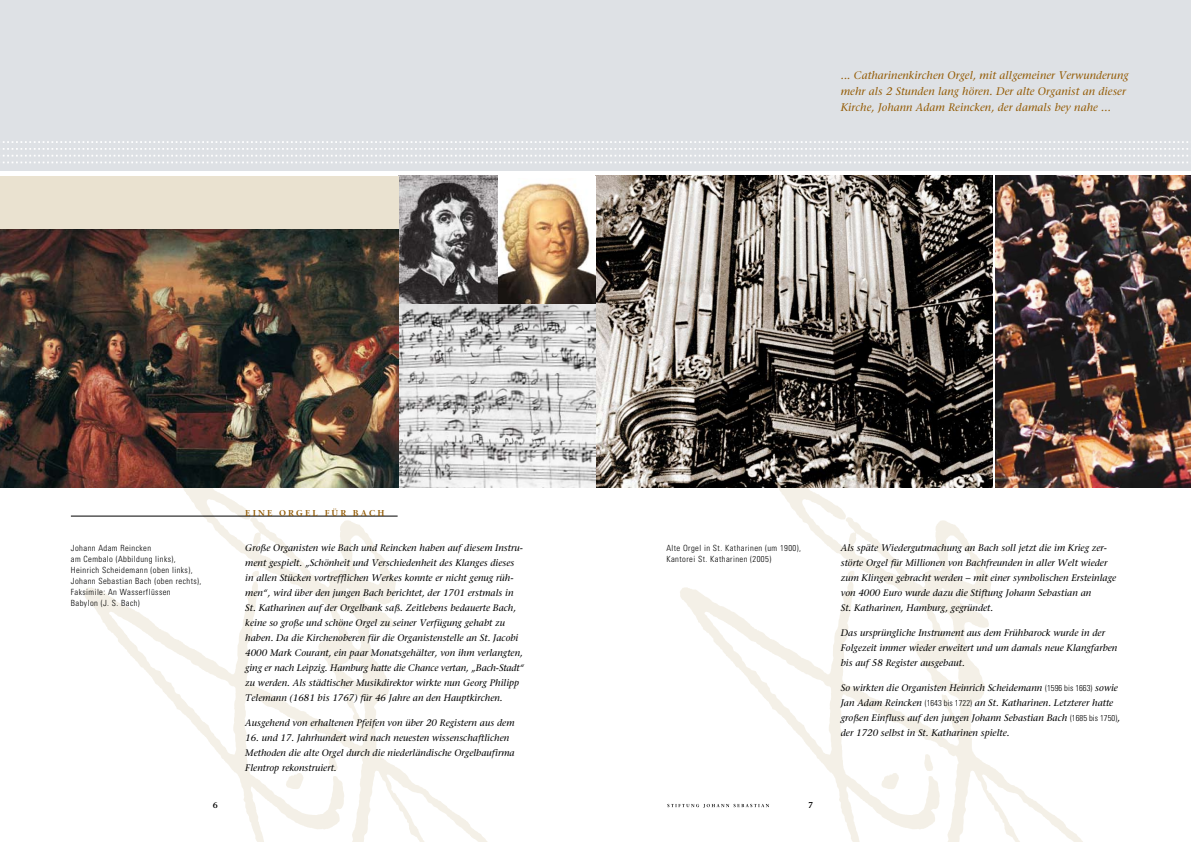
<style>
.page{position:relative;width:1191px;height:842px;background:#fff}
.page>*{position:absolute;margin:0;border:0;box-sizing:border-box;transform-origin:0 0}
.t1{font:italic 11px/16px "Stone Serif";letter-spacing:.01em;color:#945c06}
.t2{font:italic 9.5px/15px "Stone Serif";letter-spacing:.005em;color:#000}
.t3{font:300 condensed 8.5px/11px "Univers LT";letter-spacing:.05em;color:#000}
.t4{font:600 8.5px "Stone Serif";letter-spacing:.25em;color:#945c06}
.t5{font:600 8.5px "Stone Serif";color:#000}
.s1{font-family:"Univers LT";font-weight:300;font-style:normal;font-stretch:condensed;font-size:8.5px}
</style>
<div class="page">
<svg style="left:680px;top:235px;width:403px;height:607px"></svg>
<svg style="left:84px;top:488px;width:403px;height:354px"></svg>
<svg style="left:0;top:170px;width:1191px;height:65px"></svg>
<div style="left:595px;top:0;width:596px;height:170px;background:#dee1e5"></div>
<img style="left:595px;top:176px;width:397px;height:312px">
<div style="left:0;top:0;width:595px;height:170px;background:#dee1e5"></div>
<img style="left:398px;top:303px;width:197px;height:185px">
<img style="left:497px;top:178px;width:98px;height:125px">
<img style="left:398px;top:176px;width:99px;height:127px">
<div style="left:0;top:176px;width:398px;height:312px;background:#eae2d0"></div>
<hr style="left:71px;top:516px;width:326px;height:1px;background:#000">
<img style="left:995px;top:176px;width:196px;height:312px">
<img style="left:0;top:230px;width:398px;height:258px">
<svg style="left:3px;top:141px;width:1185px;height:22px"></svg>
<svg style="left:667px;top:804px;width:102px;height:4px"></svg>
<p class="t1" style="left:840px;top:68px;width:289px">... Catharinenkirchen Orgel, mit allgemeiner Verwunderung mehr als 2 Stunden lang hören. Der alte Organist an dieser<br>Kirche, Johann Adam Reincken, der damals bey nahe ...</p>
<p class="t3" style="left:71px;top:542px;width:132px">Johann Adam Reincken<br>am Cembalo (Abbildung links),<br>Heinrich Scheidemann (oben links),<br>Johann Sebastian Bach (oben rechts),<br>Faksimile: An Wasserflüssen<br>Babylon (J. S. Bach)</p>
<p class="t4" style="left:245px;top:508px;width:140px">EINE ORGEL FÜR BACH</p>
<p class="t2" style="left:245px;top:541px;width:281px">Große Organisten wie Bach und Reincken haben auf diesem Instru&shy;ment gespielt. „Schönheit und Verschiedenheit des Klanges dieses in allen Stücken vortrefflichen Werkes konnte er nicht genug rüh&shy;men“, wird über den jungen Bach berichtet, der 1701 erstmals in St. Katharinen auf der Orgelbank saß. Zeitlebens bedauerte Bach, keine so große und schöne Orgel zu seiner Verfügung gehabt zu haben. Da die Kirchenoberen für die Organistenstelle an St. Jacobi 4000 Mark Courant, ein paar Monatsgehälter, von ihm verlangten, ging er nach Leipzig. Hamburg hatte die Chance vertan, „Bach-Stadt“ zu werden. Als städtischer Musikdirektor wirkte nun Georg Philipp Telemann (1681 bis 1767) für 46 Jahre an den Hauptkirchen.</p>
<p class="t2" style="left:245px;top:716px;width:271px">Ausgehend von erhaltenen Pfeifen von über 20 Registern aus dem</p>
<p class="t2" style="left:245px;top:731px;width:271px">16. und 17. Jahrhundert wird nach neuesten wissenschaftlichen<br>Methoden die alte Orgel durch die niederländische Orgelbaufirma<br>Flentrop rekonstruiert.</p>
<p class="t3" style="left:666px;top:542px;width:136px">Alte Orgel in St. Katharinen (um 1900),<br>Kantorei St. Katharinen (2005)</p>
<p class="t5" style="left:213px;top:799px;width:7px">6</p>
<p class="t5" style="left:808px;top:799px;width:7px">7</p>
<p class="t2" style="left:840px;top:541px;width:277px">Als späte Wiedergutmachung an Bach soll jetzt die im Krieg zer&shy;störte Orgel für Millionen von Bachfreunden in aller Welt wieder zum Klingen gebracht werden – mit einer symbolischen Ersteinlage von 4000 Euro wurde dazu die Stiftung Johann Sebastian an<br>St. Katharinen, Hamburg, gegründet.</p>
<p class="t2" style="left:840px;top:626px;width:278px">Das ursprüngliche Instrument aus dem Frühbarock wurde in der<br>Folgezeit immer wieder erweitert und um damals neue Klangfarben bis auf 58 Register ausgebaut.</p>
<p class="t2" style="left:840px;top:681px;width:281px">So wirkten die Organisten Heinrich Scheidemann <span class="s1">(1596 bis 1663)</span> sowie Jan Adam Reincken <span class="s1">(1643 bis 1722)</span> an St. Katharinen. Letzterer hatte großen Einfluss auf den jungen Johann Sebastian Bach <span class="s1">(1685 bis 1750)</span>, der 1720 selbst in St. Katharinen spielte.</p>
</div>
